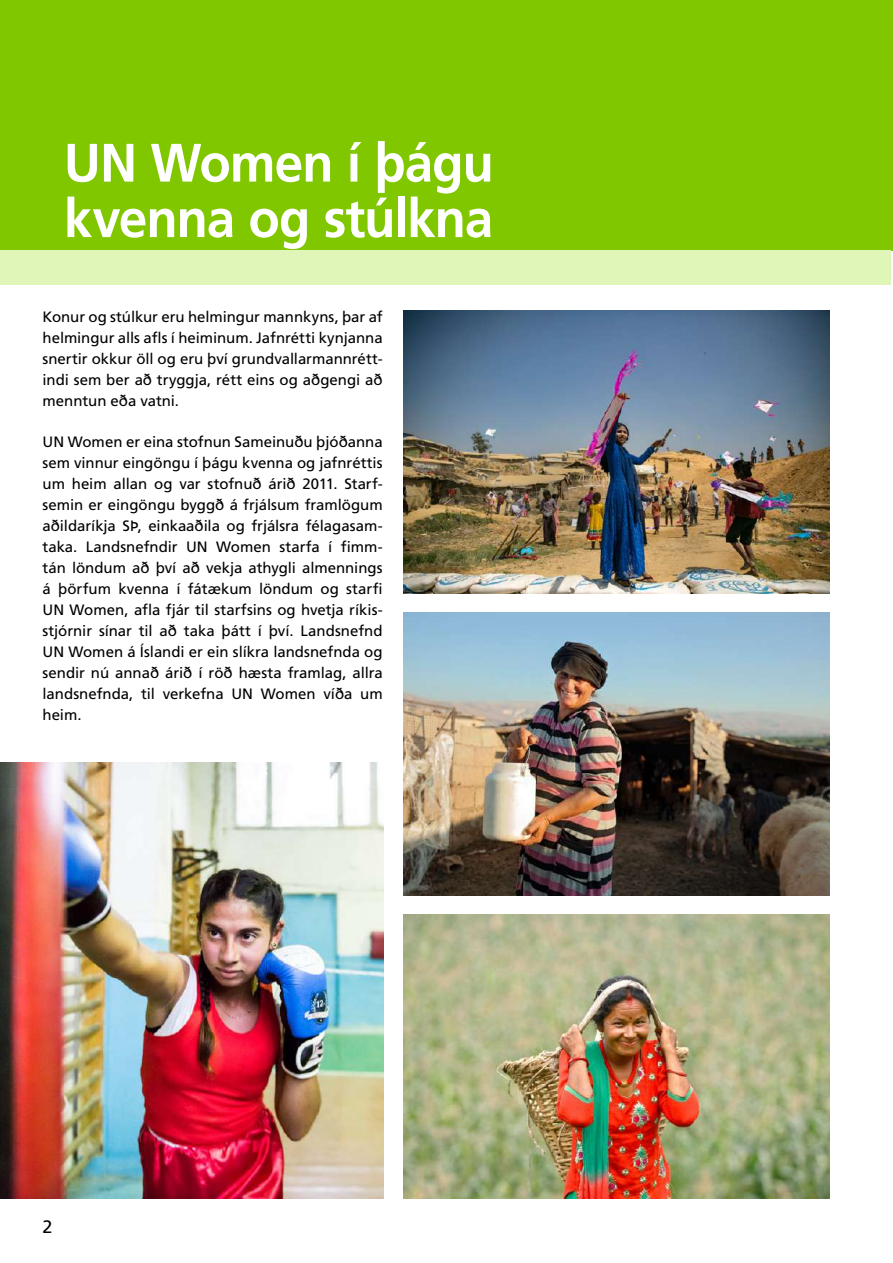
<style>
.page{position:relative;width:893px;height:1263px;background:#fff}
.page>*{position:absolute;margin:0;border:0;box-sizing:border-box;transform-origin:0 0}
.t1{font:700 54px/55.5px "Frutiger";letter-spacing:-.02em;color:#fff;scale:.95 1}
.t2{font:18px "Frutiger";color:#000}
.t3{font:15px/21px "Frutiger";color:#000;text-align:justify}
</style>
<div class="page">
<div style="left:0;top:0;width:893px;height:251px;background:#80c700"></div>
<div style="left:0;top:251px;width:891px;height:34px;background:#e0f6b9"></div>
<img style="left:404px;top:311px;width:425px;height:283px">
<img style="left:404px;top:612px;width:425px;height:283px">
<img style="left:404px;top:915px;width:425px;height:283px">
<img style="left:0;top:763px;width:383px;height:435px">
<h1 class="t1" style="left:64px;top:135px;width:454px">UN Women í þágu kvenna og stúlkna</h1>
<p class="t3" style="left:43px;top:306px;width:342px">Konur og stúlkur eru helmingur mannkyns, þar af helmingur alls afls í heiminum. Jafnrétti kynjanna snertir okkur öll og eru því grundvallarmannrétt&shy;indi sem ber að tryggja, rétt eins og aðgengi að menntun eða vatni.</p>
<p class="t3" style="left:43px;top:431px;width:342px">UN Women er eina stofnun Sameinuðu þjóðanna sem vinnur eingöngu í þágu kvenna og jafnréttis um heim allan og var stofnuð árið 2011. Starf&shy;semin er eingöngu byggð á frjálsum framlögum aðildaríkja SÞ, einkaaðila og frjálsra félagasam&shy;taka. Landsnefndir UN Women starfa í fimm&shy;tán löndum að því að vekja athygli almennings á þörfum kvenna í fátækum löndum og starfi UN Women, afla fjár til starfsins og hvetja ríkis&shy;stjórnir sínar til að taka þátt í því. Landsnefnd UN Women á Íslandi er ein slíkra landsnefnda og sendir nú annað árið í röð hæsta framlag, allra landsnefnda, til verkefna UN Women víða um heim.</p>
<p class="t2" style="left:43px;top:1216px;width:12px">2</p>
</div>
